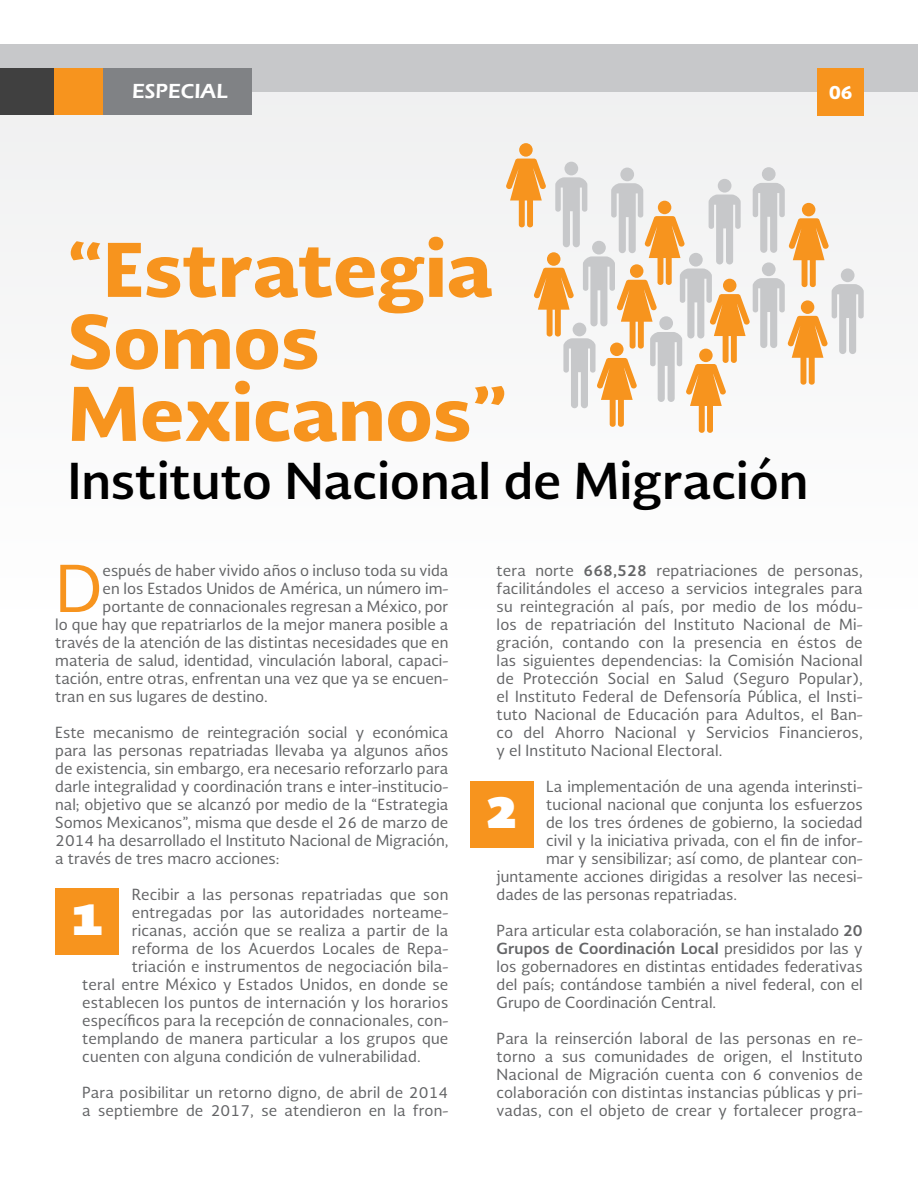
<style>
.page{position:relative;width:918px;height:1188px;background:#fff}
.page>*{position:absolute;margin:0;border:0;box-sizing:border-box;transform-origin:0 0}
.t1{font:900 72px/72px "Soberana Sans";color:#f7941e}
.t2{font:63px "Soberana Sans";color:#f7941e}
.t3{font:700 48.3px "Soberana Sans";color:#000}
.t4{font:900 42.6px "Soberana Sans";color:#fff}
.t5{font:600 21px "Eras ITC";color:#fff}
.t6{font:900 18px "Soberana Sans";color:#fff}
.t7{font:15px/18px "Soberana Sans";color:#636466;text-align:justify}
.s1{font-weight:700}
</style>
<div class="page">
<div style="left:0;top:92px;width:918px;height:527px;background:#f9f9f9"></div>
<div style="left:0;top:44px;width:918px;height:48px;background:#c7c8ca"></div>
<div style="left:0;top:68px;width:252px;height:46px;background:#808285"></div>
<div style="left:4px;top:68px;width:99px;height:46px;background:#f7941e"></div>
<div style="left:0;top:68px;width:54px;height:46px;background:#404040"></div>
<div style="left:818px;top:68px;width:46px;height:48px;background:#f7941e"></div>
<div style="left:55px;top:888px;width:64px;height:66px;background:#f7941e"></div>
<div style="left:470px;top:781px;width:63px;height:67px;background:#f7941e"></div>
<svg style="left:506px;top:143px;width:358px;height:290px"></svg>
<h3 class="t5" style="left:132px;top:79px;width:97px">ESPECIAL</h3>
<p class="t6" style="left:829px;top:80px;width:25px">06</p>
<h1 class="t1" style="left:68px;top:231px;width:441px">“Estrategia<br>Somos<br>Mexicanos”</h1>
<h3 class="t3" style="left:68px;top:448px;width:742px">Instituto Nacional de Migración</h3>
<h2 class="t2" style="left:55px;top:547px;width:49px">D</h2>
<p class="t7" style="left:103px;top:561px;width:347px">espués de haber vivido años o incluso toda su vida</p>
<p class="t7" style="left:103px;top:579px;width:347px">en los Estados Unidos de América, un número im-</p>
<p class="t7" style="left:103px;top:597px;width:347px">portante de connacionales regresan a México, por</p>
<p class="t7" style="left:55px;top:615px;width:395px">lo que hay que repatriarlos de la mejor manera posible a</p>
<p class="t7" style="left:55px;top:633px;width:395px">través de la atención de las distintas necesidades que en</p>
<p class="t7" style="left:55px;top:651px;width:395px">materia de salud, identidad, vinculación laboral, capaci-</p>
<p class="t7" style="left:55px;top:669px;width:395px">tación, entre otras, enfrentan una vez que ya se encuen-</p>
<p class="t7" style="left:55px;top:687px;width:214px">tran en sus lugares de destino.</p>
<p class="t7" style="left:55px;top:723px;width:395px">Este mecanismo de reintegración social y económica para las personas repatriadas llevaba ya algunos años de existencia, sin embargo, era necesario reforzarlo para darle integralidad y coordinación trans e inter-institucio&shy;nal; objetivo que se alcanzó por medio de la “Estrategia Somos Mexicanos”, misma que desde el 26 de marzo de 2014 ha desarrollado el Instituto Nacional de Migración, a través de tres macro acciones:</p>
<p class="t7" style="left:132px;top:885px;width:318px">Recibir a las personas repatriadas que son</p>
<p class="t7" style="left:132px;top:903px;width:318px">entregadas por las autoridades norteame-</p>
<p class="t7" style="left:132px;top:921px;width:318px">ricanas, acción que se realiza a partir de la</p>
<p class="t7" style="left:132px;top:939px;width:318px">reforma de los Acuerdos Locales de Repa-</p>
<p class="t7" style="left:132px;top:957px;width:318px">triación e instrumentos de negociación bila-</p>
<p class="t7" style="left:82px;top:975px;width:368px">teral entre México y Estados Unidos, en donde se</p>
<p class="t7" style="left:82px;top:993px;width:368px">establecen los puntos de internación y los horarios</p>
<p class="t7" style="left:82px;top:1011px;width:368px">específicos para la recepción de connacionales, con-</p>
<p class="t7" style="left:82px;top:1029px;width:368px">templando de manera particular a los grupos que</p>
<p class="t7" style="left:82px;top:1047px;width:340px">cuenten con alguna condición de vulnerabilidad.</p>
<p class="t7" style="left:82px;top:1083px;width:368px">Para posibilitar un retorno digno, de abril de 2014 a septiembre de 2017, se atendieron en la fron-</p>
<h3 class="t4" style="left:71px;top:888px;width:33px">1</h3>
<p class="t7" style="left:497px;top:561px;width:368px">tera norte <span class="s1">668,528</span> repatriaciones de personas, facilitándoles el acceso a servicios integrales para su reintegración al país, por medio de los módu&shy;los de repatriación del Instituto Nacional de Mi&shy;gración, contando con la presencia en éstos de las siguientes dependencias: la Comisión Nacional de Protección Social en Salud (Seguro Popular), el Instituto Federal de Defensoría Pública, el Insti&shy;tuto Nacional de Educación para Adultos, el Ban&shy;co del Ahorro Nacional y Servicios Financieros, y el Instituto Nacional Electoral.</p>
<p class="t7" style="left:546px;top:777px;width:318px">La implementación de una agenda interinsti-</p>
<p class="t7" style="left:546px;top:795px;width:318px">tucional nacional que conjunta los esfuerzos</p>
<p class="t7" style="left:546px;top:813px;width:318px">de los tres órdenes de gobierno, la sociedad</p>
<p class="t7" style="left:546px;top:831px;width:318px">civil y la iniciativa privada, con el fin de infor-</p>
<p class="t7" style="left:546px;top:849px;width:318px">mar y sensibilizar; así como, de plantear con-</p>
<p class="t7" style="left:497px;top:867px;width:368px">juntamente acciones dirigidas a resolver las necesi-</p>
<p class="t7" style="left:497px;top:885px;width:242px">dades de las personas repatriadas.</p>
<p class="t7" style="left:497px;top:921px;width:368px">Para articular esta colaboración, se han instalado <span class="s1">20<br>Grupos de Coordinación Local</span> presididos por las y los gobernadores en distintas entidades federativas del país; contándose también a nivel federal, con el Grupo de Coordinación Central.</p>
<p class="t7" style="left:497px;top:1029px;width:368px">Para la reinserción laboral de las personas en re&shy;torno a sus comunidades de origen, el Instituto Nacional de Migración cuenta con 6 convenios de colaboración con distintas instancias públicas y pri&shy;vadas, con el objeto de crear y fortalecer progra-</p>
<h3 class="t4" style="left:485px;top:781px;width:33px">2</h3>
</div>
